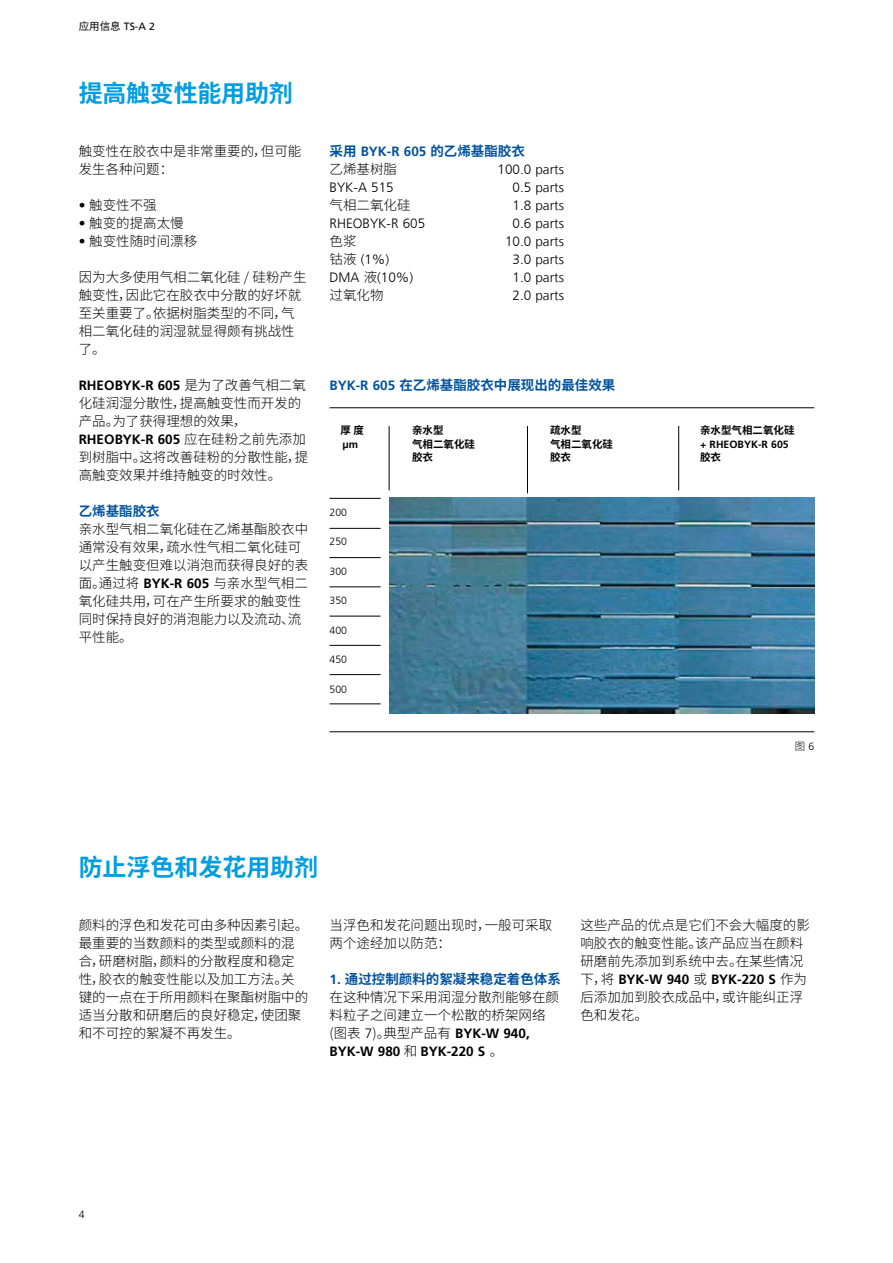
<style>
.page{position:relative;width:893px;height:1263px;background:#fff}
.page>*{position:absolute;margin:0;border:0;box-sizing:border-box;transform-origin:0 0}
.t1{font:700 24px "Source Han Sans SC";color:#009ee0}
.t2{font:300 13.5px/18px "Source Han Sans SC";color:#000}
.t3{font:300 13.5px "Frutiger LT";color:#000}
.t4{font:700 13.5px "Frutiger LT";color:#000}
.t5{font:700 13.5px/18px "Source Han Sans SC";color:#00529f}
.t6{font:700 10.5px "Source Han Sans SC";color:#000}
.t7{font:300 10.5px "Frutiger LT";color:#000}
.t8{font:700 10.5px "Frutiger LT";color:#000}
.t9{font:10.5px "Frutiger LT";color:#000}
.t10{font:300 10.5px "Source Han Sans SC";color:#000}
.s1{font-family:"Source Han Sans SC"}
.s2{font-family:"Frutiger LT"}
.s3{font-family:"Source Han Sans SC";font-weight:300}
.s4{font-family:"Frutiger LT";font-weight:700}
.s5{font-weight:300;color:#000}
.s6{font-family:"Frutiger LT";font-weight:700;color:#00529f}
.s7{font-weight:700;color:#00529f}
</style>
<div class="page">
<hr style="left:330px;top:731px;width:484px;height:1px;background:#000">
<img style="left:389px;top:498px;width:425px;height:216px">
<hr style="left:330px;top:407px;width:484px;height:1px;background:#000">
<hr style="left:527px;top:426px;width:1px;height:67px;background:#000">
<hr style="left:389px;top:426px;width:1px;height:64px;background:#000">
<hr style="left:678px;top:426px;width:1px;height:64px;background:#000">
<hr style="left:330px;top:528px;width:51px;height:1px;background:#000">
<hr style="left:330px;top:557px;width:51px;height:1px;background:#000">
<hr style="left:330px;top:586px;width:51px;height:1px;background:#000">
<hr style="left:330px;top:616px;width:51px;height:1px;background:#000">
<hr style="left:330px;top:645px;width:51px;height:1px;background:#000">
<hr style="left:330px;top:674px;width:51px;height:1px;background:#000">
<hr style="left:330px;top:703px;width:51px;height:1px;background:#000">
<hr style="left:330px;top:498px;width:51px;height:1px;background:#000">
<p class="t9" style="left:79px;top:20px;width:78px"><span class="s1">应用信息</span> TS-A 2</p>
<h1 class="t1" style="left:79px;top:80px;width:216px">提高触变性能用助剂</h1>
<p class="t2" style="left:79px;top:142px;width:224px">触变性在胶衣中是非常重要的，但可能发生各种问题：</p>
<p class="t2" style="left:79px;top:196px;width:80px"><span class="s2">•</span> 触变性不强</p>
<p class="t2" style="left:79px;top:214px;width:107px"><span class="s2">•</span> 触变的提高太慢</p>
<p class="t2" style="left:79px;top:232px;width:120px"><span class="s2">•</span> 触变性随时间漂移</p>
<p class="t2" style="left:79px;top:268px;width:229px">因为大多使用气相二氧化硅 / 硅粉产生触变性，因此它在胶衣中分散的好坏就至关重要了。依据树脂类型的不同，气相二氧化硅的润湿就显得颇有挑战性了。</p>
<p class="t4" style="left:79px;top:377px;width:229px">RHEOBYK-R 605 <span class="s3">是为了改善气相二氧</span></p>
<p class="t2" style="left:79px;top:394px;width:224px">化硅润湿分散性，提高触变性而开发的产品。为了获得理想的效果，</p>
<p class="t4" style="left:79px;top:431px;width:229px">RHEOBYK-R 605 <span class="s3">应在硅粉之前先添加</span></p>
<p class="t2" style="left:79px;top:448px;width:231px">到树脂中。这将改善硅粉的分散性能，提高触变效果并维持触变的时效性。</p>
<p class="t5" style="left:79px;top:502px;width:83px">乙烯基酯胶衣</p>
<p class="t2" style="left:79px;top:520px;width:231px">亲水型气相二氧化硅在乙烯基酯胶衣中通常没有效果，疏水性气相二氧化硅可以产生触变但难以消泡而获得良好的表面。通过将 <span class="s4">BYK-R 605</span> 与亲水型气相二氧化硅共用，可在产生所要求的触变性同时保持良好的消泡能力以及流动、流平性能。</p>
<p class="t5" style="left:330px;top:142px;width:197px">采用 <span class="s2">BYK-R 605</span> 的乙烯基酯胶衣<span class="s5">乙烯基树脂</span></p>
<p class="t3" style="left:498px;top:162px;width:68px">100.0 parts</p>
<p class="t3" style="left:330px;top:180px;width:66px">BYK-A 515</p>
<p class="t3" style="left:513px;top:180px;width:53px">0.5 parts</p>
<p class="t2" style="left:330px;top:196px;width:83px">气相二氧化硅</p>
<p class="t3" style="left:513px;top:198px;width:53px">1.8 parts</p>
<p class="t3" style="left:330px;top:216px;width:97px">RHEOBYK-R 605</p>
<p class="t3" style="left:513px;top:216px;width:53px">0.6 parts</p>
<p class="t2" style="left:330px;top:232px;width:28px">色浆</p>
<p class="t3" style="left:505px;top:234px;width:60px">10.0 parts</p>
<p class="t3" style="left:330px;top:252px;width:61px"><span class="s1">钴液</span> (1%)</p>
<p class="t3" style="left:513px;top:252px;width:53px">3.0 parts</p>
<p class="t3" style="left:330px;top:270px;width:85px">DMA <span class="s1">液</span>(10%)</p>
<p class="t3" style="left:513px;top:270px;width:53px">1.0 parts</p>
<p class="t2" style="left:330px;top:286px;width:55px">过氧化物</p>
<p class="t3" style="left:513px;top:288px;width:53px">2.0 parts</p>
<p class="t5" style="left:330px;top:376px;width:287px"><span class="s2">BYK-R 605</span> 在乙烯基酯胶衣中展现出的最佳效果</p>
<p class="t6" style="left:340px;top:424px;width:25px">厚 度</p>
<p class="t6" style="left:412px;top:424px;width:33px">亲水型</p>
<p class="t6" style="left:550px;top:424px;width:33px">疏水型</p>
<p class="t6" style="left:700px;top:424px;width:96px">亲水型气相二氧化硅</p>
<p class="t8" style="left:342px;top:438px;width:17px">µm</p>
<p class="t6" style="left:412px;top:438px;width:65px">气相二氧化硅</p>
<p class="t6" style="left:550px;top:438px;width:65px">气相二氧化硅</p>
<p class="t8" style="left:700px;top:438px;width:90px">+ RHEOBYK-R 605</p>
<p class="t6" style="left:412px;top:451px;width:23px">胶衣</p>
<p class="t6" style="left:550px;top:451px;width:23px">胶衣</p>
<p class="t6" style="left:700px;top:451px;width:23px">胶衣</p>
<p class="t7" style="left:330px;top:506px;width:19px">200</p>
<p class="t7" style="left:330px;top:536px;width:19px">250</p>
<p class="t7" style="left:330px;top:565px;width:19px">300</p>
<p class="t7" style="left:330px;top:595px;width:19px">350</p>
<p class="t7" style="left:330px;top:624px;width:19px">400</p>
<p class="t7" style="left:330px;top:653px;width:19px">450</p>
<p class="t7" style="left:330px;top:683px;width:19px">500</p>
<p class="t10" style="left:795px;top:740px;width:21px">图 <span class="s2">6</span></p>
<h1 class="t1" style="left:79px;top:854px;width:241px">防止浮色和发花用助剂</h1>
<p class="t2" style="left:79px;top:916px;width:231px">颜料的浮色和发花可由多种因素引起。最重要的当数颜料的类型或颜料的混合，研磨树脂，颜料的分散程度和稳定性，胶衣的触变性能以及加工方法。关键的一点在于所用颜料在聚酯树脂中的适当分散和研磨后的良好稳定，使团聚和不可控的絮凝不再发生。</p>
<p class="t2" style="left:330px;top:916px;width:224px">当浮色和发花问题出现时，一般可采取两个途经加以防范：</p>
<p class="t2" style="left:330px;top:970px;width:233px"><span class="s6">1.</span> <span class="s7">通过控制颜料的絮凝来稳定着色体系</span>在这种情况下采用润湿分散剂能够在颜料粒子之间建立一个松散的桥架网络<br>(图表 <span class="s2">7</span>)。典型产品有 <span class="s4">BYK-W 940,</span></p>
<p class="t4" style="left:330px;top:1043px;width:175px">BYK-W 980 <span class="s3">和</span> BYK-220 S <span class="s3">。</span></p>
<p class="t2" style="left:580px;top:916px;width:231px">这些产品的优点是它们不会大幅度的影响胶衣的触变性能。该产品应当在颜料研磨前先添加到系统中去。在某些情况</p>
<p class="t4" style="left:580px;top:971px;width:228px"><span class="s3">下，将</span> BYK-W 940 <span class="s3">或</span> BYK-220 S <span class="s3">作为</span></p>
<p class="t2" style="left:580px;top:988px;width:224px">后添加加到胶衣成品中，或许能纠正浮色和发花。</p>
<p class="t7" style="left:79px;top:1208px;width:7px">4</p>
</div>
